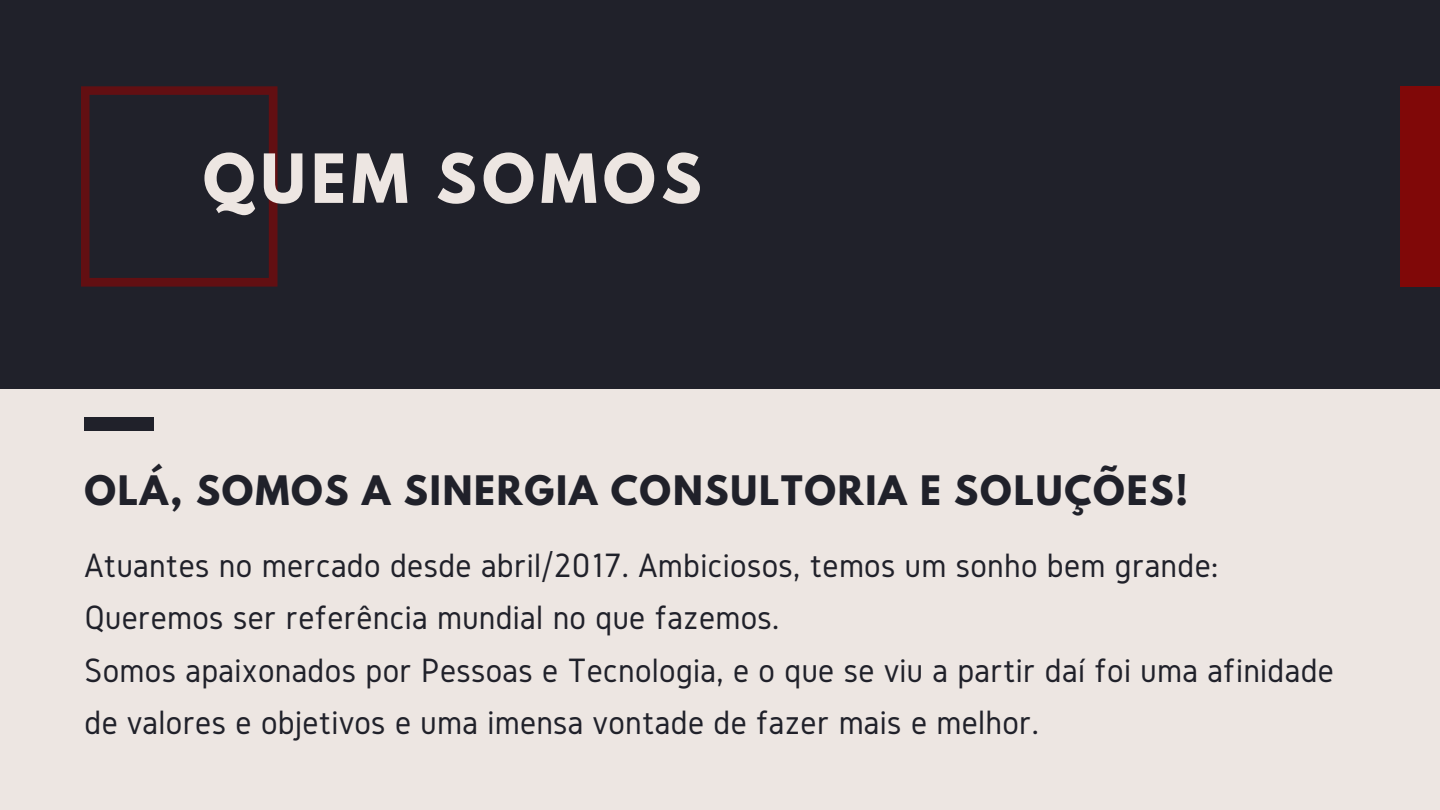
<style>
.page{position:relative;width:1440px;height:810px;background:#ede6e2}
.page>*{position:absolute;margin:0;border:0;box-sizing:border-box;transform-origin:0 0}
.t1{font:700 60px "League Spartan";letter-spacing:.095em;color:#ede6e2}
.t2{font:700 36px "League Spartan";letter-spacing:.05em;color:#20212a}
.t3{font:35.1px/52.5px "Gidole";letter-spacing:.01em;color:#20212a}
</style>
<div class="page">
<div style="left:0;top:0;width:1440px;height:389px;background:#20212a"></div>
<div style="left:84px;top:417px;width:70px;height:14px;background:#20212a"></div>
<svg style="left:81px;top:86px;width:197px;height:201px"></svg>
<div style="left:1400px;top:86px;width:40px;height:200px;background:#800808"></div>
<h1 class="t1" style="left:203px;top:149px;width:500px">QUEM SOMOS</h1>
<p class="t2" style="left:84px;top:472px;width:1105px">OLÁ, SOMOS A SINERGIA CONSULTORIA E SOLUÇÕES!</p>
<p class="t3" style="left:84px;top:538px;width:1251px">Atuantes no mercado desde abril/2017. Ambiciosos, temos um sonho bem grande:<br>Queremos ser referência mundial no que fazemos.<br>Somos apaixonados por Pessoas e Tecnologia, e o que se viu a partir daí foi uma afinidade de valores e objetivos e uma imensa vontade de fazer mais e melhor.</p>
</div>
